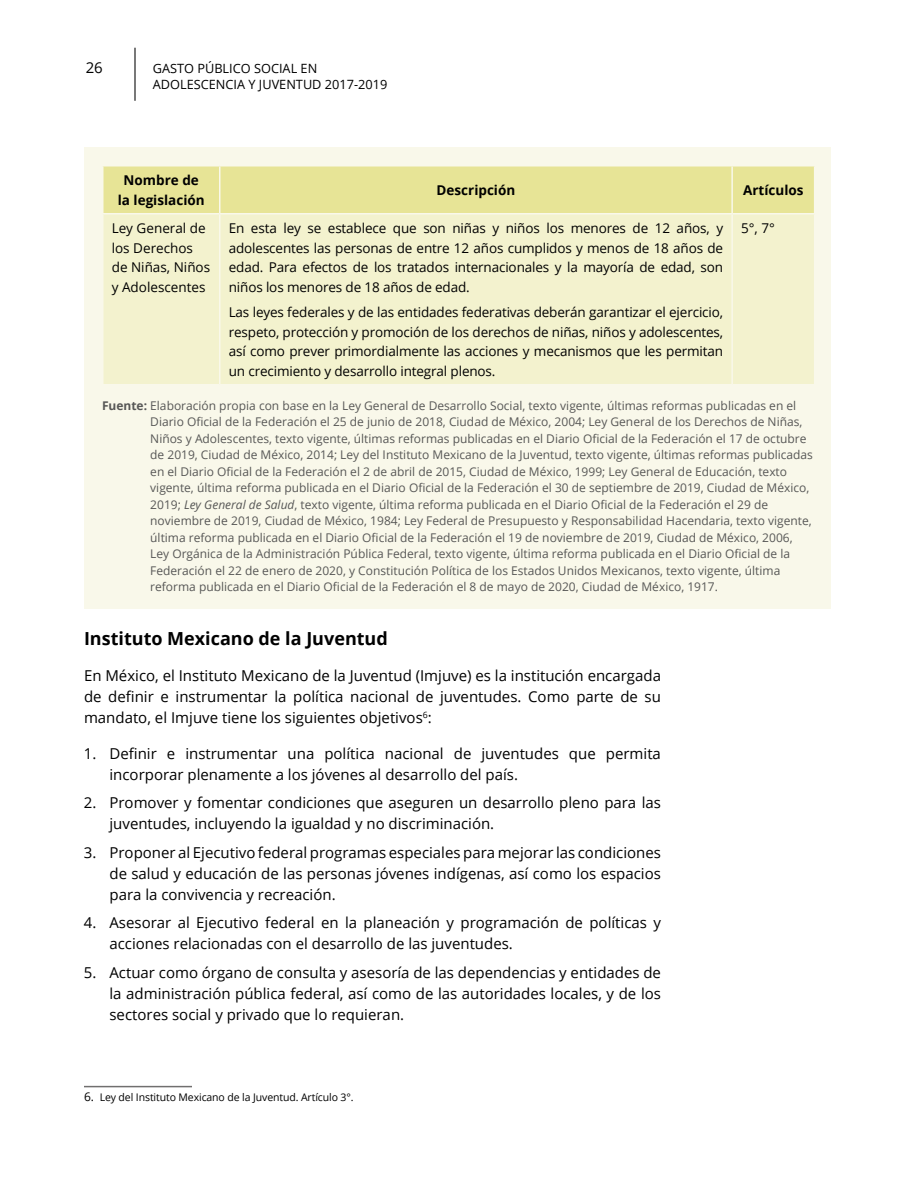
<style>
.page{position:relative;width:918px;height:1188px;background:#fff}
.page>*{position:absolute;margin:0;border:0;box-sizing:border-box;transform-origin:0 0}
.t1{font:700 18px "Open Sans";color:#000}
.t2{font:15px/21px "Open Sans";color:#000;text-align:justify}
.t3{font:13.5px/19.5px "Open Sans";letter-spacing:-.01em;color:#000;text-align:justify}
.t4{font:700 13.5px/19.5px "Open Sans";color:#000;text-align:center}
.t5{font:12.75px/16.5px "Open Sans";color:#000}
.t6{font:12px/16.5px "Open Sans";color:#575756}
.t7{font:10.5px "Open Sans";letter-spacing:-.01em;color:#000}
.s1{font-weight:700}
.s2{font-style:italic}
.s3{font-size:12px}
</style>
<div class="page">
<hr style="left:134px;top:48px;width:2px;height:53px;background:#000">
<div style="left:84px;top:147px;width:747px;height:462px;background:#f9f8ea"></div>
<div style="left:104px;top:166px;width:710px;height:47px;background:#e7e496"></div>
<div style="left:104px;top:214px;width:710px;height:170px;background:#f3f2ce"></div>
<hr style="left:219px;top:166px;width:1px;height:47px;background:#f9f8ea">
<hr style="left:731px;top:166px;width:2px;height:47px;background:#f9f8ea">
<hr style="left:219px;top:214px;width:1px;height:170px;background:#f9f8ea">
<hr style="left:731px;top:214px;width:2px;height:170px;background:#f9f8ea">
<hr style="left:84px;top:1086px;width:108px;height:1px;background:#706f6f">
<p class="t2" style="left:86px;top:56px;width:19px">26</p>
<p class="t5" style="left:153px;top:59px;width:236px">GASTO PÚBLICO SOCIAL EN<br>ADOLESCENCIA Y JUVENTUD 2017-2019</p>
<p class="t4" style="left:118px;top:170px;width:88px">Nombre de la legislación</p>
<p class="t4" style="left:437px;top:180px;width:80px">Descripción</p>
<p class="t4" style="left:743px;top:180px;width:62px">Artículos</p>
<p class="t3" style="left:112px;top:218px;width:100px;text-align:left">Ley General de los Derechos de Niñas, Niños y Adolescentes</p>
<p class="t3" style="left:229px;top:218px;width:496px">En esta ley se establece que son niñas y niños los menores de 12 años, y adolescentes las personas de entre 12 años cumplidos y menos de 18 años de edad. Para efectos de los tratados internacionales y la mayoría de edad, son niños los menores de 18 años de edad.</p>
<p class="t3" style="left:229px;top:302px;width:496px">Las leyes federales y de las entidades federativas deberán garantizar el ejercicio, respeto, protección y promoción de los derechos de niñas, niños y adolescentes, así como prever primordialmente las acciones y mecanismos que les permitan un crecimiento y desarrollo integral plenos.</p>
<p class="t3" style="left:741px;top:218px;width:35px">5°, 7°</p>
<p class="t6" style="left:150px;top:397px;width:664px;text-indent:-48px"><span class="s1">Fuente:</span> Elaboración propia con base en la Ley General de Desarrollo Social, texto vigente, últimas reformas publicadas en el Diario Oficial de la Federación el 25 de junio de 2018, Ciudad de México, 2004; Ley General de los Derechos de Niñas, Niños y Adolescentes, texto vigente, últimas reformas publicadas en el Diario Oficial de la Federación el 17 de octubre de 2019, Ciudad de México, 2014; Ley del Instituto Mexicano de la Juventud, texto vigente, últimas reformas publicadas en el Diario Oficial de la Federación el 2 de abril de 2015, Ciudad de México, 1999; Ley General de Educación, texto vigente, última reforma publicada en el Diario Oficial de la Federación el 30 de septiembre de 2019, Ciudad de México, 2019; <span class="s2">Ley General de Salud</span>, texto vigente, última reforma publicada en el Diario Oficial de la Federación el 29 de noviembre de 2019, Ciudad de México, 1984; Ley Federal de Presupuesto y Responsabilidad Hacendaria, texto vigente, última reforma publicada en el Diario Oficial de la Federación el 19 de noviembre de 2019, Ciudad de México, 2006, Ley Orgánica de la Administración Pública Federal, texto vigente, última reforma publicada en el Diario Oficial de la Federación el 22 de enero de 2020, y Constitución Política de los Estados Unidos Mexicanos, texto vigente, última reforma publicada en el Diario Oficial de la Federación el 8 de mayo de 2020, Ciudad de México, 1917.</p>
<h1 class="t1" style="left:84px;top:626px;width:305px">Instituto Mexicano de la Juventud</h1>
<p class="t2" style="left:84px;top:665px;width:579px">En México, el Instituto Mexicano de la Juventud (Imjuve) es la institución encargada de definir e instrumentar la política nacional de juventudes. Como parte de su mandato, el Imjuve tiene los siguientes objetivos<sup>6</sup>:</p>
<p class="t2" style="left:109px;top:743px;width:553px;text-indent:-26px">1. Definir e instrumentar una política nacional de juventudes que permita incorporar plenamente a los jóvenes al desarrollo del país.</p>
<p class="t2" style="left:109px;top:792px;width:553px;text-indent:-26px">2. Promover y fomentar condiciones que aseguren un desarrollo pleno para las juventudes, incluyendo la igualdad y no discriminación.</p>
<p class="t2" style="left:109px;top:842px;width:553px;text-indent:-26px">3. Proponer al Ejecutivo federal programas especiales para mejorar las condiciones de salud y educación de las personas jóvenes indígenas, así como los espacios para la convivencia y recreación.</p>
<p class="t2" style="left:109px;top:912px;width:553px;text-indent:-26px">4. Asesorar al Ejecutivo federal en la planeación y programación de políticas y acciones relacionadas con el desarrollo de las juventudes.</p>
<p class="t2" style="left:109px;top:962px;width:553px;text-indent:-26px">5. Actuar como órgano de consulta y asesoría de las dependencias y entidades de la administración pública federal, así como de las autoridades locales, y de los sectores social y privado que lo requieran.</p>
<p class="t7" style="left:84px;top:1090px;width:271px"><span class="s3">6.</span> Ley del Instituto Mexicano de la Juventud. Artículo 3°.</p>
</div>
